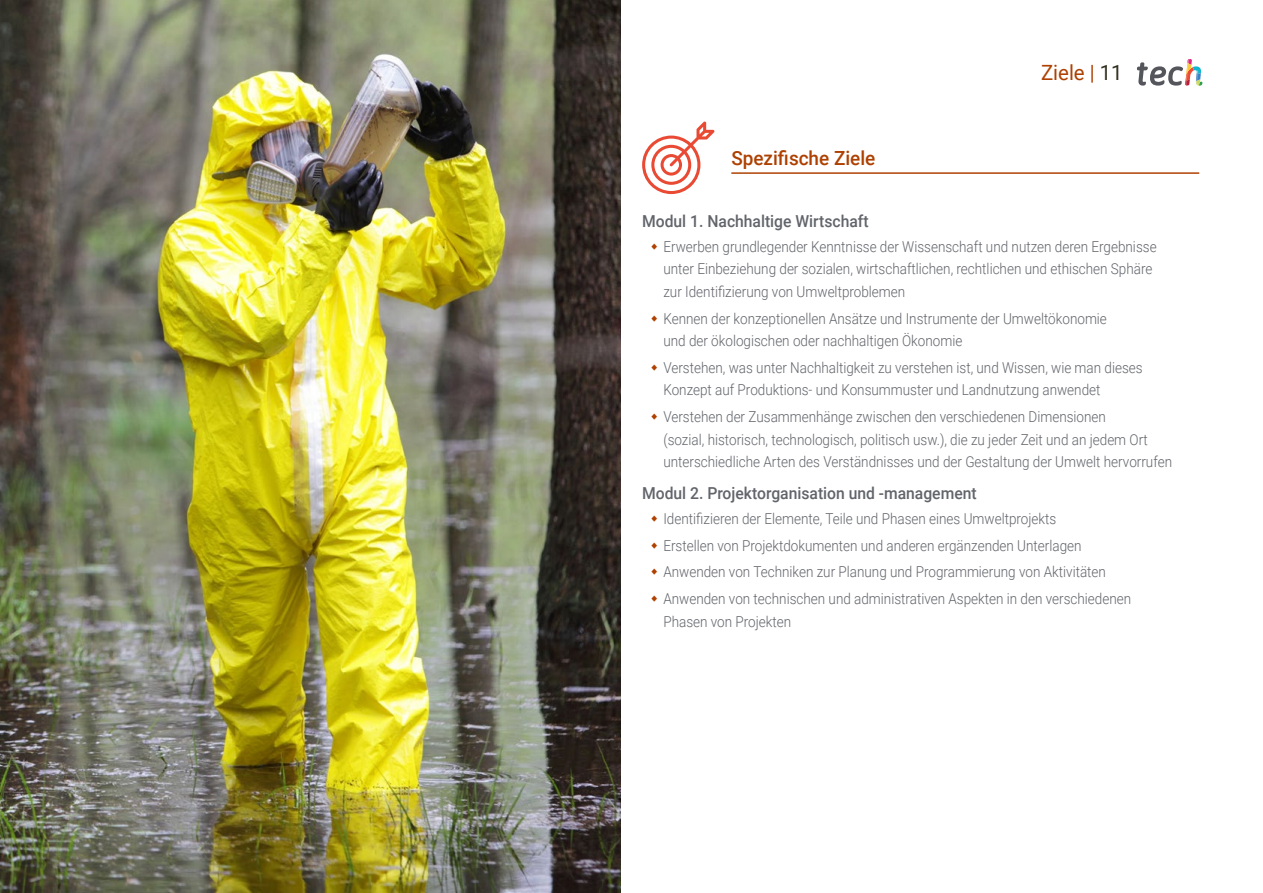
<style>
.page{position:relative;width:1263px;height:893px;background:#fff}
.page>*{position:absolute;margin:0;border:0;box-sizing:border-box;transform-origin:0 0}
.t1{font:21px "Roboto";color:#ae4000}
.t2{font:500 19.5px "Roboto";color:#ae4000}
.t3{font:500 16.5px "Roboto";color:#61646a;scale:.95 1}
.t4{font:300 15px/22.5px "Roboto";color:#61646a;scale:.9 1}
.s1{color:#312e20}
</style>
<div class="page">
<svg style="left:642px;top:121px;width:72px;height:73px"></svg>
<hr style="left:731px;top:173px;width:468px;height:1px;background:#ae4000">
<svg style="left:1137px;top:59px;width:65px;height:27px"></svg>
<img style="left:0;top:0;width:621px;height:893px">
<h2 class="t2" style="left:731px;top:144px;width:145px">Spezifische Ziele</h2>
<h1 class="t1" style="left:1041px;top:57px;width:83px">Ziele | <span class="s1">11</span></h1>
<p class="t3" style="left:642px;top:210px;width:240px">Modul 1. Nachhaltige Wirtschaft</p>
<p class="t4" style="left:663px;top:235px;width:549px">Erwerben grundlegender Kenntnisse der Wissenschaft und nutzen deren Ergebnisse unter Einbeziehung der sozialen, wirtschaftlichen, rechtlichen und ethischen Sphäre zur Identifizierung von Umweltproblemen</p>
<p class="t4" style="left:663px;top:307px;width:494px">Kennen der konzeptionellen Ansätze und Instrumente der Umweltökonomie und der ökologischen oder nachhaltigen Ökonomie</p>
<p class="t4" style="left:663px;top:356px;width:534px">Verstehen, was unter Nachhaltigkeit zu verstehen ist, und Wissen, wie man dieses<br>Konzept auf Produktions- und Konsummuster und Landnutzung anwendet</p>
<p class="t4" style="left:663px;top:405px;width:567px">Verstehen der Zusammenhänge zwischen den verschiedenen Dimensionen<br>(sozial, historisch, technologisch, politisch usw.), die zu jeder Zeit und an jedem Ort unterschiedliche Arten des Verständnisses und der Gestaltung der Umwelt hervorrufen</p>
<p class="t3" style="left:642px;top:482px;width:354px">Modul 2. Projektorganisation und -management</p>
<p class="t4" style="left:663px;top:505px;width:521px;line-height:26.7px">Identifizieren der Elemente, Teile und Phasen eines Umweltprojekts<br>Erstellen von Projektdokumenten und anderen ergänzenden Unterlagen Anwenden von Techniken zur Planung und Programmierung von Aktivitäten Anwenden von technischen und administrativen Aspekten in den verschiedenen</p>
<p class="t4" style="left:663px;top:609px;width:143px">Phasen von Projekten</p>
</div>
